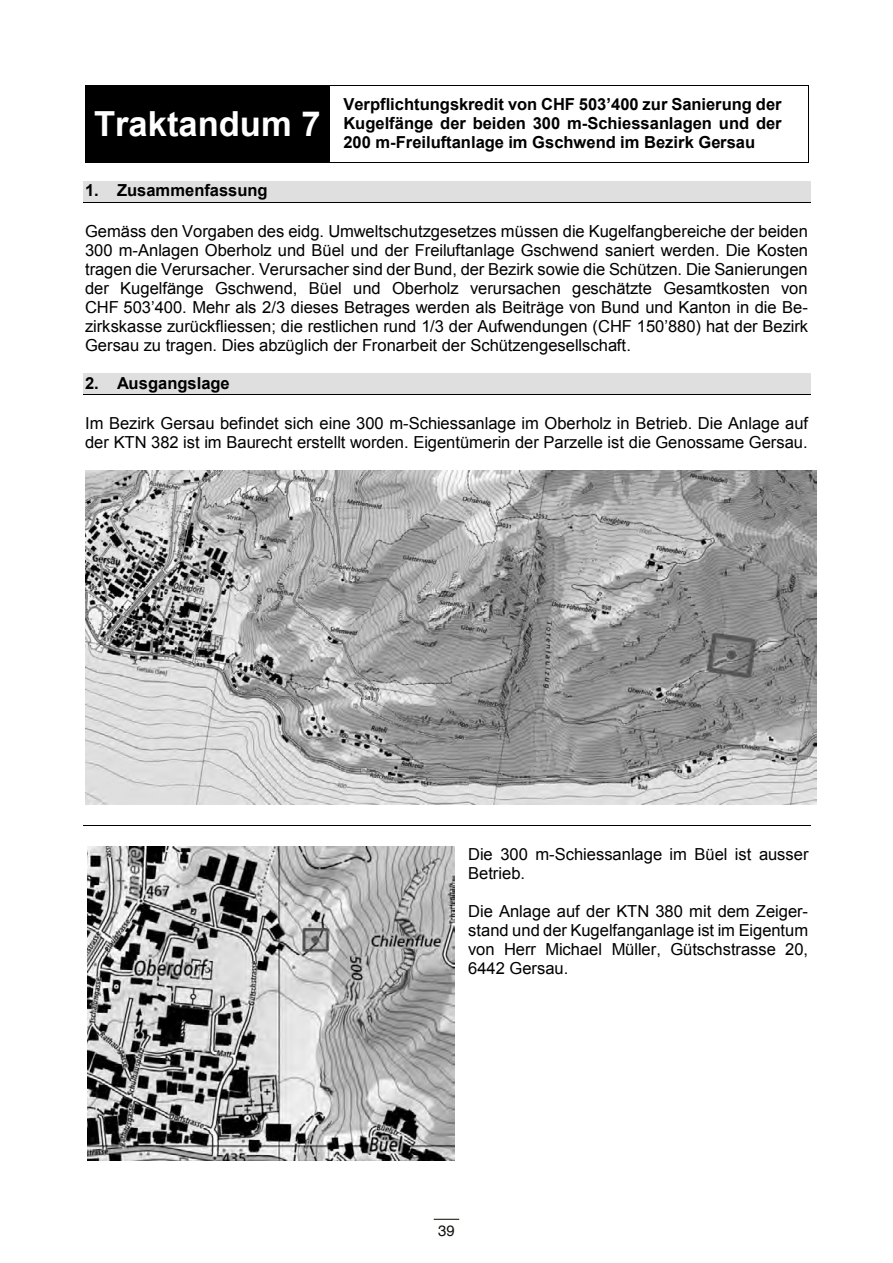
<style>
.page{position:relative;width:893px;height:1263px;background:#fff}
.page>*{position:absolute;margin:0;border:0;box-sizing:border-box;transform-origin:0 0}
.t1{font:700 34.5px "Arial";color:#fff}
.t2{font:16.5px/18.9px "Arial";color:#000;text-align:justify}
.t3{font:700 16.5px/19px "Arial";color:#000;text-align:justify}
.t4{font:15px "Helvetica";color:#12120d}
</style>
<div class="page">
<svg style="left:434px;top:1219px;width:25px;height:1px"></svg>
<div style="left:86px;top:86px;width:243px;height:76px;background:#000"></div>
<hr style="left:85px;top:85px;width:244px;height:1px;background:#000">
<hr style="left:330px;top:85px;width:478px;height:1px;background:#000">
<hr style="left:85px;top:86px;width:1px;height:76px;background:#000">
<hr style="left:85px;top:162px;width:244px;height:1px;background:#000">
<hr style="left:329px;top:86px;width:1px;height:76px;background:#000">
<hr style="left:330px;top:162px;width:478px;height:1px;background:#000">
<hr style="left:808px;top:86px;width:1px;height:76px;background:#000">
<div style="left:83px;top:181px;width:727px;height:21px;background:#dfdfdf"></div>
<hr style="left:83px;top:202px;width:727px;height:1px;background:#000">
<div style="left:83px;top:373px;width:727px;height:21px;background:#dfdfdf"></div>
<hr style="left:83px;top:394px;width:727px;height:1px;background:#000">
<hr style="left:83px;top:825px;width:727px;height:1px;background:#000">
<img style="left:85px;top:471px;width:732px;height:333px">
<img style="left:87px;top:846px;width:368px;height:314px">
<h1 class="t1" style="left:94px;top:101px;width:228px">Traktandum 7</h1>
<p class="t3" style="left:343px;top:96px;width:440px">Verpflichtungskredit von CHF 503’400 zur Sanierung der Kugelfänge der beiden 300 m-Schiessanlagen und der 200 m-Freiluftanlage im Gschwend im Bezirk Gersau</p>
<p class="t3" style="left:85px;top:182px;width:184px">1. Zusammenfassung</p>
<p class="t2" style="left:85px;top:222px;width:725px">Gemäss den Vorgaben des eidg. Umweltschutzgesetzes müssen die Kugelfangbereiche der beiden 300 m-Anlagen Oberholz und Büel und der Freiluftanlage Gschwend saniert werden. Die Kosten tragen die Verursacher. Verursacher sind der Bund, der Bezirk sowie die Schützen. Die Sanierungen der Kugelfänge Gschwend, Büel und Oberholz verursachen geschätzte Gesamtkosten von CHF 503’400. Mehr als 2/3 dieses Betrages werden als Beiträge von Bund und Kanton in die Be&shy;zirkskasse zurückfliessen; die restlichen rund 1/3 der Aufwendungen (CHF 150’880) hat der Bezirk Gersau zu tragen. Dies abzüglich der Fronarbeit der Schützengesellschaft.</p>
<p class="t3" style="left:85px;top:374px;width:146px">2. Ausgangslage</p>
<p class="t2" style="left:85px;top:414px;width:724px">Im Bezirk Gersau befindet sich eine 300 m-Schiessanlage im Oberholz in Betrieb. Die Anlage auf der KTN 382 ist im Baurecht erstellt worden. Eigentümerin der Parzelle ist die Genossame Gersau.</p>
<p class="t2" style="left:468px;top:845px;width:342px">Die 300 m-Schiessanlage im Büel ist ausser<br>Betrieb.</p>
<p class="t2" style="left:468px;top:902px;width:342px">Die Anlage auf der KTN 380 mit dem Zeiger&shy;stand und der Kugelfanganlage ist im Eigentum von Herr Michael Müller, Gütschstrasse 20, 6442 Gersau.</p>
<p class="t4" style="left:438px;top:1219px;width:18px">39</p>
</div>
